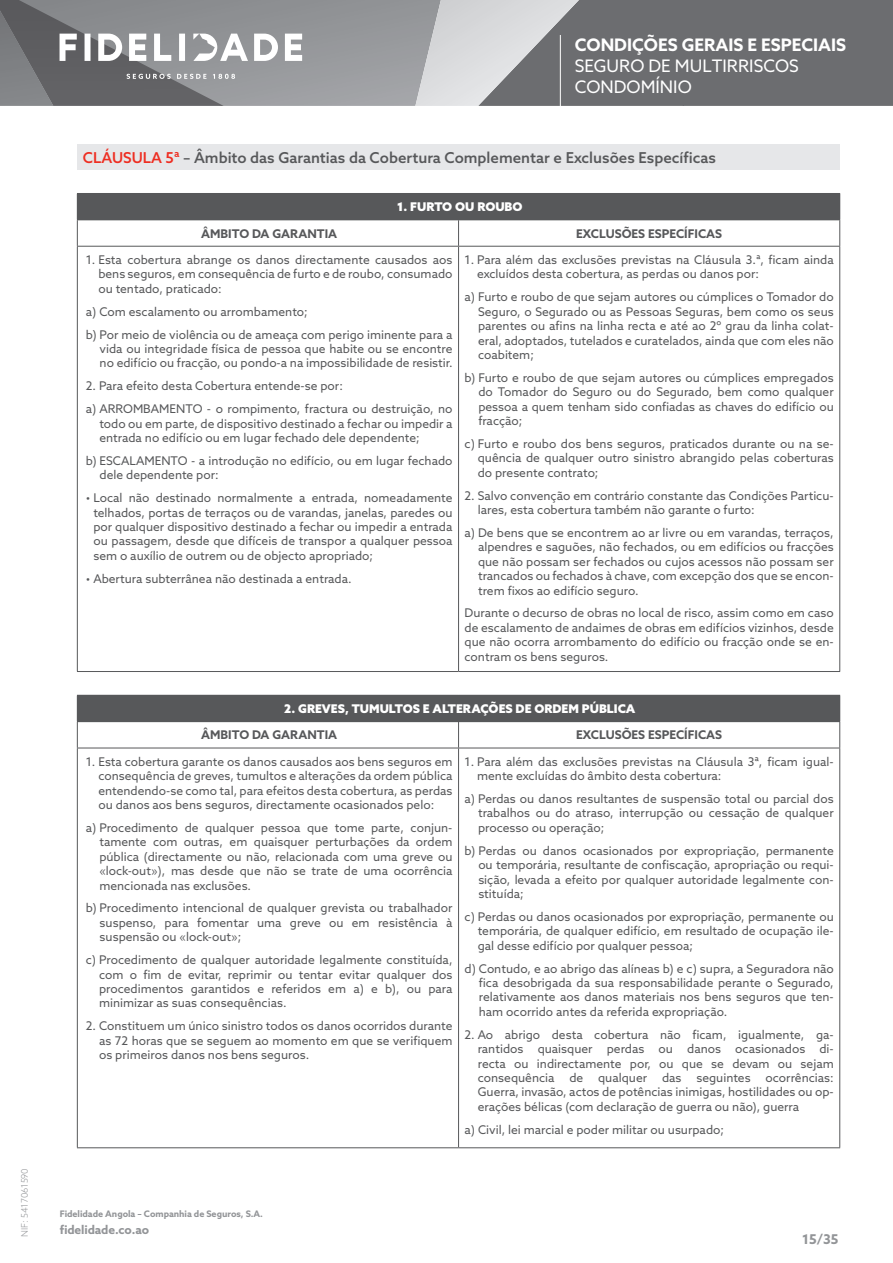
<style>
.page{position:relative;width:893px;height:1263px;background:#fff}
.page>*{position:absolute;margin:0;border:0;box-sizing:border-box;transform-origin:0 0}
.t1{font:17.25px/20.7px "Azo Sans";color:#fff}
.t2{font:700 17.25px "Azo Sans";color:#fff}
.clausula{font:500 15px "Azo Sans";color:#57585a}
.t3{font:700 13.5px "Azo Sans";color:#939598}
.t4{font:12px/14.4px "Azo Sans";color:#57585a;text-align:justify}
.t5{font:700 12px "Azo Sans";color:#57585a}
.t6{font:900 12px "Azo Sans";color:#fff}
.t7{font:700 12px "Azo Sans";letter-spacing:-.01em;color:#939598}
.t8{font:700 9px "Azo Sans";letter-spacing:-.005em;color:#939598}
.t9{font:300 9px "Azo Sans";letter-spacing:-.005em;color:#939598}
.s1{color:#ee2e22}
</style>
<div class="page">
<svg style="left:302px;top:0;width:113px;height:106px;background:#999a9e"></svg>
<svg style="left:415px;top:0;width:478px;height:106px;background:#848588"></svg>
<svg style="left:0;top:0;width:302px;height:106px;background:#8b8d8f"></svg>
<hr style="left:560px;top:35px;width:1px;height:72px;background:#fff">
<div style="left:77px;top:145px;width:762px;height:25px;background:#e6e7e9"></div>
<div style="left:77px;top:193px;width:763px;height:27px;background:#57585a"></div>
<svg style="left:77px;top:220px;width:1px;height:26px"></svg>
<svg style="left:458px;top:220px;width:1px;height:26px"></svg>
<svg style="left:839px;top:220px;width:1px;height:26px"></svg>
<hr style="left:77px;top:247px;width:1px;height:424px;background:#57585a">
<hr style="left:458px;top:247px;width:1px;height:424px;background:#57585a">
<hr style="left:839px;top:247px;width:1px;height:424px;background:#57585a">
<hr style="left:77px;top:246px;width:382px;height:1px;background:#57585a">
<hr style="left:77px;top:671px;width:382px;height:1px;background:#57585a">
<hr style="left:459px;top:246px;width:381px;height:1px;background:#57585a">
<hr style="left:459px;top:671px;width:381px;height:1px;background:#57585a">
<div style="left:77px;top:695px;width:763px;height:27px;background:#57585a"></div>
<svg style="left:77px;top:722px;width:1px;height:26px"></svg>
<svg style="left:458px;top:722px;width:1px;height:26px"></svg>
<svg style="left:839px;top:722px;width:1px;height:26px"></svg>
<hr style="left:77px;top:748px;width:1px;height:399px;background:#57585a">
<hr style="left:458px;top:748px;width:1px;height:399px;background:#57585a">
<hr style="left:839px;top:748px;width:1px;height:399px;background:#57585a">
<hr style="left:77px;top:748px;width:382px;height:1px;background:#57585a">
<hr style="left:77px;top:1147px;width:382px;height:1px;background:#57585a">
<hr style="left:459px;top:748px;width:381px;height:1px;background:#57585a">
<hr style="left:459px;top:1147px;width:381px;height:1px;background:#57585a">
<p class="t9" style="left:19px;top:1237px;width:70px;rotate:-90deg">NIF: 5417061590</p>
<h1 class="t2" style="left:575px;top:34px;width:273px">CONDIÇÕES GERAIS E ESPECIAIS</h1>
<h1 class="t1" style="left:575px;top:55px;width:226px">SEGURO DE MULTIRRISCOS<br>CONDOMÍNIO</h1>
<p class="clausula" style="left:83px;top:148px;width:635px"><span class="s1">CLÁUSULA 5ª</span> – Âmbito das Garantias da Cobertura Complementar e Exclusões Específicas</p>
<p class="t6" style="left:397px;top:199px;width:127px">1. FURTO OU ROUBO</p>
<p class="t5" style="left:201px;top:225px;width:137px">ÂMBITO DA GARANTIA</p>
<p class="t5" style="left:576px;top:225px;width:147px">EXCLUSÕES ESPECÍFICAS</p>
<p class="t4" style="left:98px;top:252px;width:356px;text-indent:-13px">1. Esta cobertura abrange os danos directamente causados aos bens seguros, em consequência de furto e de roubo, consumado ou tentado, praticado:</p>
<p class="t4" style="left:86px;top:304px;width:223px">a) Com escalamento ou arrombamento;</p>
<p class="t4" style="left:100px;top:327px;width:354px;text-indent:-14px">b) Por meio de violência ou de ameaça com perigo iminente para a vida ou integridade física de pessoa que habite ou se encontre no edifício ou fracção, ou pondo-a na impossibilidade de resistir.</p>
<p class="t4" style="left:86px;top:379px;width:259px">2. Para efeito desta Cobertura entende-se por:</p>
<p class="t4" style="left:99px;top:402px;width:355px;text-indent:-13px">a) ARROMBAMENTO - o rompimento, fractura ou destruição, no todo ou em parte, de dispositivo destinado a fechar ou impedir a entrada no edifício ou em lugar fechado dele dependente;</p>
<p class="t4" style="left:100px;top:453px;width:354px;text-indent:-14px">b) ESCALAMENTO - a introdução no edifício, ou em lugar fechado dele dependente por:</p>
<p class="t4" style="left:93px;top:491px;width:361px;text-indent:-8px">• Local não destinado normalmente a entrada, nomeadamente telhados, portas de terraços ou de varandas, janelas, paredes ou por qualquer dispositivo destinado a fechar ou impedir a entrada ou passagem, desde que difíceis de transpor a qualquer pessoa sem o auxílio de outrem ou de objecto apropriado;</p>
<p class="t4" style="left:86px;top:571px;width:267px">• Abertura subterrânea não destinada a entrada.</p>
<p class="t4" style="left:477px;top:252px;width:358px;text-indent:-13px">1. Para além das exclusões previstas na Cláusula 3.ª, ficam ainda excluídos desta cobertura, as perdas ou danos por:</p>
<p class="t4" style="left:478px;top:290px;width:357px;text-indent:-13px">a) Furto e roubo de que sejam autores ou cúmplices o Tomador do Seguro, o Segurado ou as Pessoas Seguras, bem como os seus parentes ou afins na linha recta e até ao 2º grau da linha colat&shy;eral, adoptados, tutelados e curatelados, ainda que com eles não coabitem;</p>
<p class="t4" style="left:478px;top:370px;width:357px;text-indent:-14px">b) Furto e roubo de que sejam autores ou cúmplices empregados do Tomador do Seguro ou do Segurado, bem como qualquer pessoa a quem tenham sido confiadas as chaves do edifício ou fracção;</p>
<p class="t4" style="left:478px;top:436px;width:357px;text-indent:-13px">c) Furto e roubo dos bens seguros, praticados durante ou na se&shy;quência de qualquer outro sinistro abrangido pelas coberturas do presente contrato;</p>
<p class="t4" style="left:478px;top:488px;width:358px;text-indent:-13px">2. Salvo convenção em contrário constante das Condições Particu&shy;lares, esta cobertura também não garante o furto:</p>
<p class="t4" style="left:478px;top:525px;width:357px;text-indent:-13px">a) De bens que se encontrem ao ar livre ou em varandas, terraços, alpendres e saguões, não fechados, ou em edifícios ou fracções que não possam ser fechados ou cujos acessos não possam ser trancados ou fechados à chave, com excepção dos que se encon&shy;trem fixos ao edifício seguro.</p>
<p class="t4" style="left:465px;top:606px;width:371px">Durante o decurso de obras no local de risco, assim como em caso de escalamento de andaimes de obras em edifícios vizinhos, desde que não ocorra arrombamento do edifício ou fracção onde se en&shy;contram os bens seguros.</p>
<p class="t6" style="left:284px;top:701px;width:353px">2. GREVES, TUMULTOS E ALTERAÇÕES DE ORDEM PÚBLICA</p>
<p class="t5" style="left:201px;top:727px;width:137px">ÂMBITO DA GARANTIA</p>
<p class="t5" style="left:576px;top:727px;width:147px">EXCLUSÕES ESPECÍFICAS</p>
<p class="t4" style="left:98px;top:754px;width:356px;text-indent:-13px">1. Esta cobertura garante os danos causados aos bens seguros em consequência de greves, tumultos e alterações da ordem pública entendendo-se como tal, para efeitos desta cobertura, as perdas ou danos aos bens seguros, directamente ocasionados pelo:</p>
<p class="t4" style="left:99px;top:820px;width:355px;text-indent:-13px">a) Procedimento de qualquer pessoa que tome parte, conjun&shy;tamente com outras, em quaisquer perturbações da ordem pública (directamente ou não, relacionada com uma greve ou «lock-out»), mas desde que não se trate de uma ocorrência mencionada nas exclusões.</p>
<p class="t4" style="left:100px;top:901px;width:354px;text-indent:-14px">b) Procedimento intencional de qualquer grevista ou trabalhador suspenso, para fomentar uma greve ou em resistência à suspensão ou «lock-out»;</p>
<p class="t4" style="left:99px;top:952px;width:355px;text-indent:-13px">c) Procedimento de qualquer autoridade legalmente constituída, com o fim de evitar, reprimir ou tentar evitar qualquer dos procedimentos garantidos e referidos em a) e b), ou para minimizar as suas consequências.</p>
<p class="t4" style="left:99px;top:1018px;width:355px;text-indent:-13px">2. Constituem um único sinistro todos os danos ocorridos durante as 72 horas que se seguem ao momento em que se verifiquem os primeiros danos nos bens seguros.</p>
<p class="t4" style="left:477px;top:754px;width:358px;text-indent:-13px">1. Para além das exclusões previstas na Cláusula 3ª, ficam igual&shy;mente excluídas do âmbito desta cobertura:</p>
<p class="t4" style="left:478px;top:791px;width:357px;text-indent:-13px">a) Perdas ou danos resultantes de suspensão total ou parcial dos trabalhos ou do atraso, interrupção ou cessação de qualquer processo ou operação;</p>
<p class="t4" style="left:478px;top:843px;width:357px;text-indent:-14px">b) Perdas ou danos ocasionados por expropriação, permanente ou temporária, resultante de confiscação, apropriação ou requi&shy;sição, levada a efeito por qualquer autoridade legalmente con&shy;stituída;</p>
<p class="t4" style="left:478px;top:909px;width:357px;text-indent:-13px">c) Perdas ou danos ocasionados por expropriação, permanente ou temporária, de qualquer edifício, em resultado de ocupação ile&shy;gal desse edifício por qualquer pessoa;</p>
<p class="t4" style="left:479px;top:961px;width:356px;text-indent:-14px">d) Contudo, e ao abrigo das alíneas b) e c) supra, a Seguradora não fica desobrigada da sua responsabilidade perante o Segurado, relativamente aos danos materiais nos bens seguros que ten&shy;ham ocorrido antes da referida expropriação.</p>
<p class="t4" style="left:478px;top:1027px;width:358px;text-indent:-13px">2. Ao abrigo desta cobertura não ficam, igualmente, ga&shy;rantidos quaisquer perdas ou danos ocasionados di&shy;recta ou indirectamente por, ou que se devam ou sejam consequência de qualquer das seguintes ocorrências:<br>Guerra, invasão, actos de potências inimigas, hostilidades ou op&shy;erações bélicas (com declaração de guerra ou não), guerra</p>
<p class="t4" style="left:465px;top:1122px;width:261px">a) Civil, lei marcial e poder militar ou usurpado;</p>
<p class="t8" style="left:60px;top:1207px;width:205px">Fidelidade Angola – Companhia de Seguros, S.A.</p>
<p class="t7" style="left:60px;top:1222px;width:91px">fidelidade.co.ao</p>
<p class="t3" style="left:802px;top:1230px;width:38px">15/35</p>
</div>
